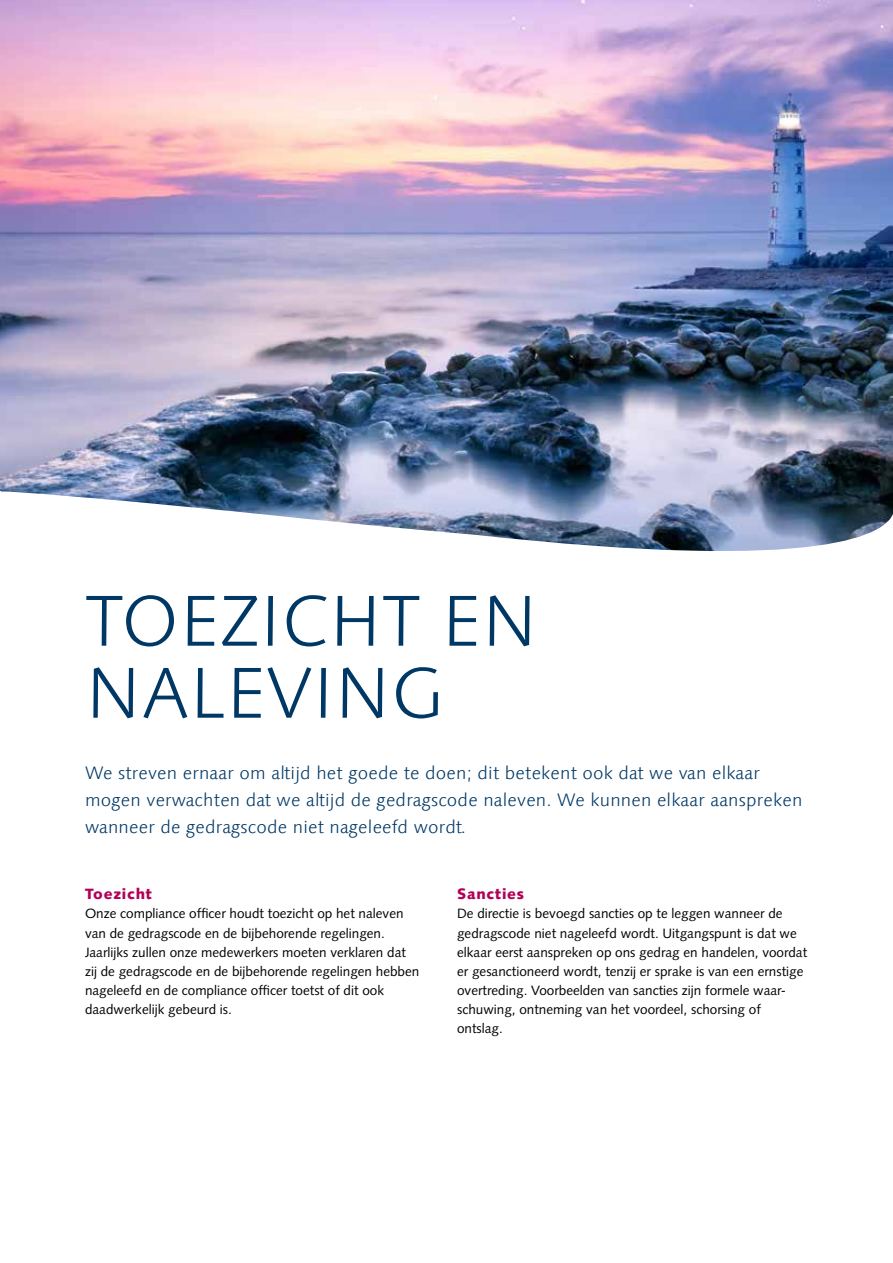
<style>
.page{position:relative;width:893px;height:1263px;background:#fff}
.page>*{position:absolute;margin:0;border:0;box-sizing:border-box;transform-origin:0 0}
.t1{font:300 72px/72px "Linotype Syntax";color:#003865}
.t2{font:300 18px/27px "Linotype Syntax";letter-spacing:.01em;color:#003865}
.t3{font:900 15px "Syntax LT";letter-spacing:.05em;color:#b10058}
.t4{font:13.5px/19.2px "Syntax LT Std";color:#000}
</style>
<div class="page">
<img style="left:0;top:0;width:893px;height:552px">
<h1 class="t1" style="left:85px;top:585px;width:454px">TOEZICHT EN<br>NALEVING</h1>
<h2 class="t2" style="left:85px;top:760px;width:719px">We streven ernaar om altijd het goede te doen; dit betekent ook dat we van elkaar mogen verwachten dat we altijd de gedragscode naleven. We kunnen elkaar aanspreken wanneer de gedragscode niet nageleefd wordt.</h2>
<p class="t3" style="left:85px;top:885px;width:68px">Toezicht</p>
<p class="t4" style="left:85px;top:904px;width:336px">Onze compliance officer houdt toezicht op het naleven van de gedragscode en de bijbehorende regelingen.<br>Jaarlijks zullen onze medewerkers moeten verklaren dat zij de gedragscode en de bijbehorende regelingen hebben nageleefd en de compliance officer toetst of dit ook daadwerkelijk gebeurd is.</p>
<p class="t3" style="left:457px;top:885px;width:68px">Sancties</p>
<p class="t4" style="left:457px;top:904px;width:352px">De directie is bevoegd sancties op te leggen wanneer de gedragscode niet nageleefd wordt. Uitgangspunt is dat we elkaar eerst aanspreken op ons gedrag en handelen, voordat er gesanctioneerd wordt, tenzij er sprake is van een ernstige overtreding. Voorbeelden van sancties zijn formele waar&shy;schuwing, ontneming van het voordeel, schorsing of ontslag.</p>
</div>
